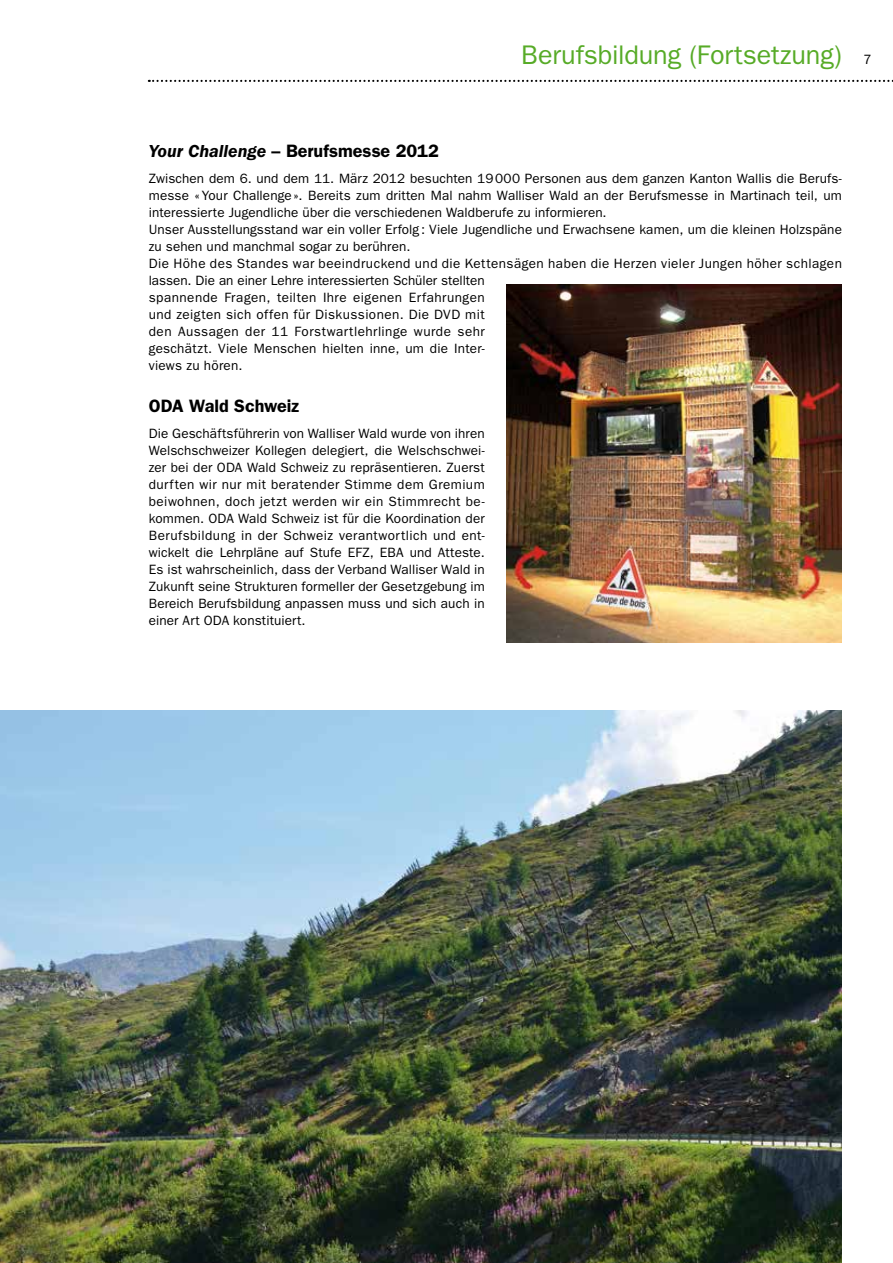
<style>
.page{position:relative;width:893px;height:1263px;background:#fff}
.page>*{position:absolute;margin:0;border:0;box-sizing:border-box;transform-origin:0 0}
.t1{font:27px "Franklin Gothic LT";letter-spacing:-.005em;color:#57ab27}
.t2{font:600 18px "Franklin Gothic LT";color:#000}
.t3{font:13.5px/17px "Franklin Gothic LT";letter-spacing:.01em;color:#000}
.s1{font-size:13.5px;color:#000}
.s2{font-style:italic}
</style>
<div class="page">
<svg style="left:149px;top:80px;width:744px;height:2px"></svg>
<img style="left:506px;top:285px;width:336px;height:357px">
<img style="left:0;top:710px;width:842px;height:553px">
<h1 class="t1" style="left:521px;top:39px;width:352px">Berufsbildung (Fortsetzung) <span class="s1">7</span></h1>
<h2 class="t2" style="left:149px;top:141px;width:292px"><span class="s2">Your Challenge</span> – Berufsmesse 2012</h2>
<p class="t3" style="left:149px;top:170px;width:695px">Zwischen dem 6. und dem 11. März 2012 besuchten 19000 Personen aus dem ganzen Kanton Wallis die Berufs&shy;messe «Your Challenge». Bereits zum dritten Mal nahm Walliser Wald an der Berufsmesse in Martinach teil, um interessierte Jugendliche über die verschiedenen Waldberufe zu informieren.<br>Unser Ausstellungsstand war ein voller Erfolg: Viele Jugendliche und Erwachsene kamen, um die kleinen Holzspäne zu sehen und manchmal sogar zu berühren.<br>Die Höhe des Standes war beeindruckend und die Kettensägen haben die Herzen vieler Jungen höher schlagen lassen. Die an einer Lehre interessierten Schüler stellten<br>spannende Fragen, teilten Ihre eigenen Erfahrungen<br>und zeigten sich offen für Diskussionen. Die DVD mit<br>den Aussagen der 11 Forstwartlehrlinge wurde sehr<br>geschätzt. Viele Menschen hielten inne, um die Inter-<br>views zu hören.</p>
<h2 class="t2" style="left:149px;top:396px;width:152px">ODA Wald Schweiz</h2>
<p class="t3" style="left:149px;top:425px;width:337px;text-align:justify">Die Geschäftsführerin von Walliser Wald wurde von ihren Welschschweizer Kollegen delegiert, die Welschschwei&shy;zer bei der ODA Wald Schweiz zu repräsentieren. Zuerst durften wir nur mit beratender Stimme dem Gremium beiwohnen, doch jetzt werden wir ein Stimmrecht be&shy;kommen. ODA Wald Schweiz ist für die Koordination der Berufsbildung in der Schweiz verantwortlich und ent&shy;wickelt die Lehrpläne auf Stufe EFZ, EBA und Atteste.<br>Es ist wahrscheinlich, dass der Verband Walliser Wald in Zukunft seine Strukturen formeller der Gesetzgebung im Bereich Berufsbildung anpassen muss und sich auch in einer Art ODA konstituiert.</p>
</div>
